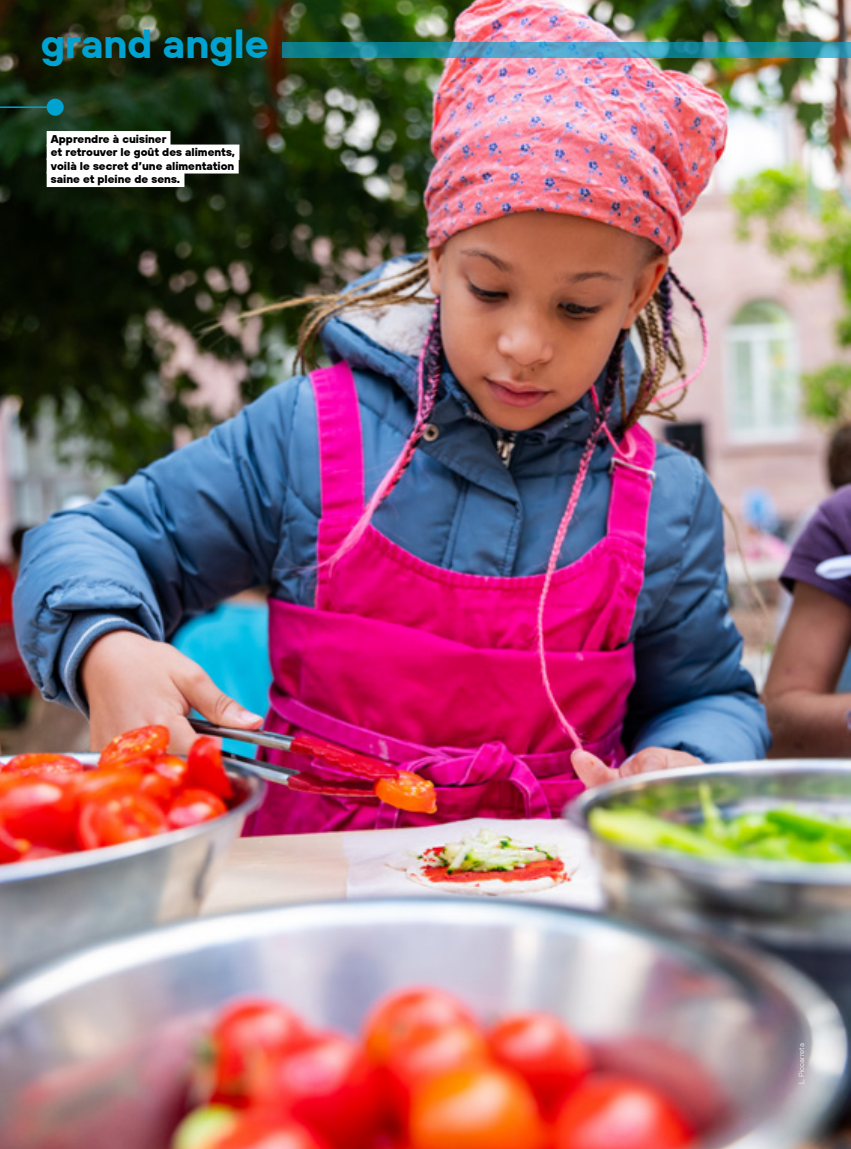
<style>
.page{position:relative;width:851px;height:1149px;background:#fff}
.page>*{position:absolute;margin:0;border:0;box-sizing:border-box;transform-origin:0 0}
.t1{font:italic 700 40.5px "TT Hoves";color:#00a2d1}
.t2{font:800 11.25px/13.5px "TT Hoves";color:#000}
.t3{font:300 7.5px "TT Hoves";color:#fff}
</style>
<div class="page">
<img style="left:0;top:0;width:850px;height:1148px">
<svg style="left:282px;top:42px;width:568px;height:16px;background:#3193aa"></svg>
<div style="left:47px;top:131px;width:123px;height:15px;background:#fff"></div>
<div style="left:47px;top:144px;width:192px;height:16px;background:#fff"></div>
<div style="left:47px;top:158px;width:192px;height:15px;background:#fff"></div>
<div style="left:47px;top:171px;width:137px;height:16px;background:#fff"></div>
<div style="left:47px;top:99px;width:17px;height:17px;background:#00a2d1;border-radius:50%"></div>
<hr style="left:0;top:106px;width:55px;height:2px;background:#00a2d1">
<h1 class="t1" style="left:43px;top:17px;width:239px">grand angle</h1>
<p class="t2" style="left:51px;top:131px;width:186px">Apprendre à cuisiner<br>et retrouver le goût des aliments, voilà le secret d’une alimentation saine et pleine de sens.</p>
<p class="t3" style="left:796px;top:1083px;width:42px;rotate:-90deg">L. Piccarreta</p>
</div>
